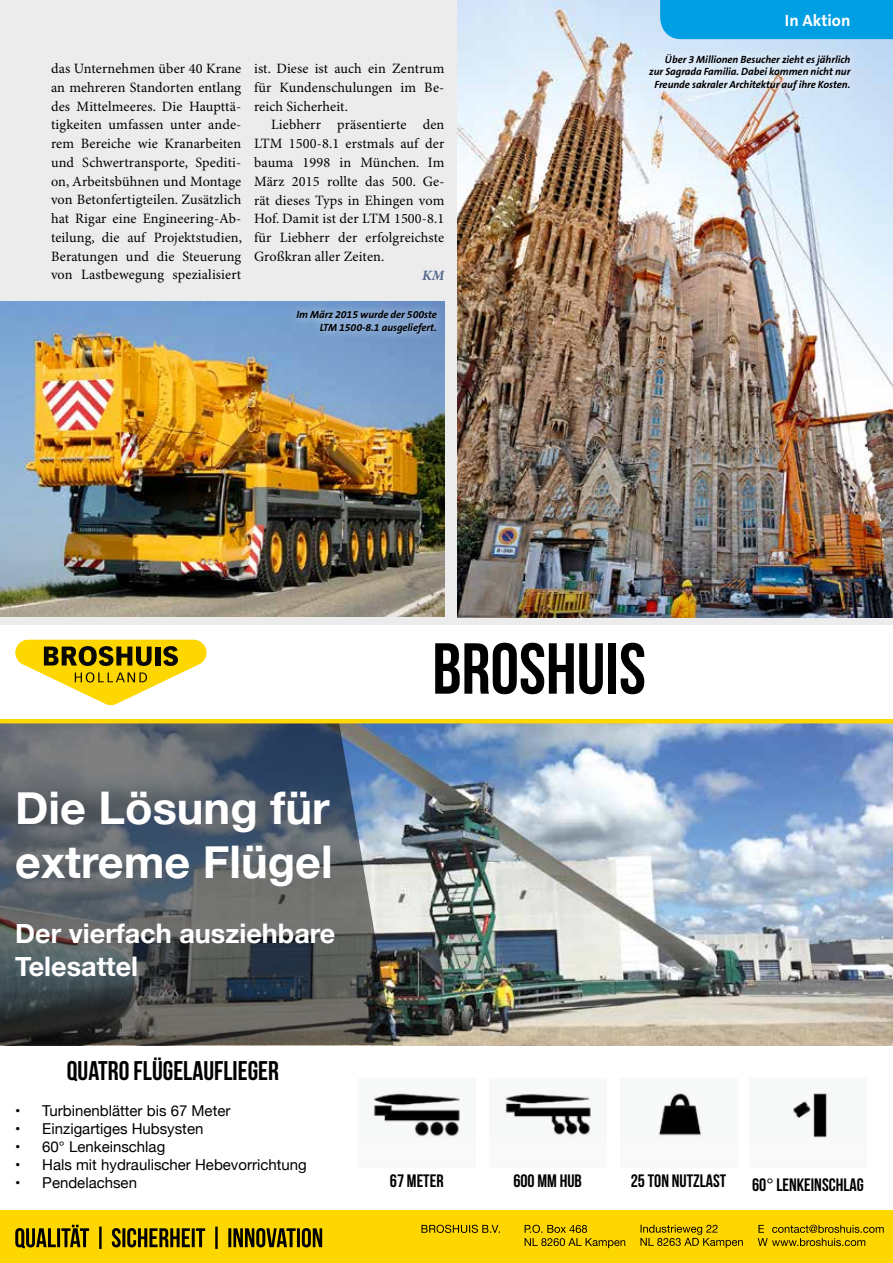
<style>
.page{position:relative;width:893px;height:1263px;background:#ececec}
.page>*{position:absolute;margin:0;border:0;box-sizing:border-box;transform-origin:0 0}
.t1{font:72px "Bebas Neue";color:#000}
.t2{font:700 45px/54px "Helvetica Neue";color:#fff}
.t3{font:700 27px/32.4px "Helvetica Neue";color:#fff}
.t4{font:27px "Bebas Neue";color:#000}
.t5{font:18px "Bebas Neue";color:#000}
.t6{font:700 16.5px "The Sans B7";color:#fff}
.t7{font:15px "Helvetica Neue";color:#000}
.t8{font:14.25px/18.8px "Minion Pro";letter-spacing:.01em;color:#000;text-align:justify}
.t9{font:italic 700 14.25px "Minion Pro";color:#51658d}
.t10{font:italic 700 10.5px/12.3px "The Sans B7";letter-spacing:-.005em;color:#000;text-align:right}
.s1{font-family:"Helvetica Neue"}
</style>
<div class="page">
<img style="left:457px;top:0;width:436px;height:618px">
<div style="left:660px;top:0;width:233px;height:39px;background:#009ee3"></div>
<div style="left:641px;top:45px;width:218px;height:54px;background:#fff;opacity:.75"></div>
<img style="left:0;top:302px;width:444px;height:315px">
<div style="left:0;top:625px;width:893px;height:638px;background:#fff"></div>
<img style="left:393px;top:723px;width:500px;height:322px">
<svg style="left:15px;top:640px;width:192px;height:65px"></svg>
<svg style="left:0;top:723px;width:393px;height:322px;background:#585f66"></svg>
<hr style="left:0;top:719px;width:893px;height:4px;background:#ffd700">
<div style="left:0;top:1210px;width:893px;height:53px;background:#ffd700"></div>
<svg style="left:421px;top:1225px;width:79px;height:8px"></svg>
<svg style="left:525px;top:1225px;width:100px;height:23px"></svg>
<svg style="left:640px;top:1225px;width:103px;height:23px"></svg>
<svg style="left:758px;top:1225px;width:126px;height:21px"></svg>
<svg style="left:15px;top:1225px;width:307px;height:24px"></svg>
<img style="left:372px;top:1093px;width:88px;height:44px">
<img style="left:504px;top:1093px;width:87px;height:44px">
<img style="left:658px;top:1092px;width:44px;height:45px">
<img style="left:792px;top:1093px;width:35px;height:45px">
<div style="left:358px;top:1138px;width:117px;height:28px;background:#f9f9f9"></div>
<div style="left:489px;top:1138px;width:117px;height:28px;background:#f9f9f9"></div>
<div style="left:620px;top:1138px;width:117px;height:28px;background:#f9f9f9"></div>
<div style="left:749px;top:1138px;width:117px;height:28px;background:#f9f9f9"></div>
<div style="left:288px;top:302px;width:158px;height:41px;background:#fff;opacity:.75"></div>
<p class="t8" style="left:51px;top:60px;width:193px">das Unternehmen über 40 Krane an mehreren Standorten entlang des Mittelmeeres. Die Haupttä&shy;tigkeiten umfassen unter ande&shy;rem Bereiche wie Kranarbeiten und Schwertransporte, Spediti&shy;on, Arbeitsbühnen und Montage von Betonfertigteilen. Zusätzlich hat Rigar eine Engineering-Ab&shy;teilung, die auf Projektstudien, Beratungen und die Steuerung von Lastbewegung spezialisiert</p>
<p class="t8" style="left:254px;top:60px;width:192px">ist. Diese ist auch ein Zentrum für Kundenschulungen im Be&shy;reich Sicherheit.</p>
<p class="t8" style="left:254px;top:116px;width:192px;text-indent:17px">Liebherr präsentierte den LTM 1500-8.1 erstmals auf der bauma 1998 in München. Im März 2015 rollte das 500. Ge&shy;rät dieses Typs in Ehingen vom Hof. Damit ist der LTM 1500-8.1 für Liebherr der erfolgreichste Großkran aller Zeiten.</p>
<p class="t9" style="left:422px;top:266px;width:24px">KM</p>
<p class="t10" style="left:297px;top:309px;width:142px">Im März 2015 wurde der 500ste<br>LTM 1500-8.1 ausgeliefert.</p>
<p class="t6" style="left:785px;top:11px;width:67px">In Aktion</p>
<p class="t10" style="left:649px;top:54px;width:203px">Über 3 Millionen Besucher zieht es jährlich zur Sagrada Familia. Dabei kommen nicht nur<br>Freunde sakraler Architektur auf ihre Kosten.</p>
<h2 class="t2" style="left:15px;top:782px;width:319px">Die Lösung für extreme Flügel</h2>
<h3 class="t3" style="left:15px;top:918px;width:322px">Der vierfach ausziehbare<br>Telesattel</h3>
<h3 class="t4" style="left:67px;top:1056px;width:214px">QUATRO FLÜGELAUFLIEGER</h3>
<p class="t7" style="left:15px;top:1100px;width:217px">• Turbinenblätter bis 67 Meter</p>
<p class="t7" style="left:15px;top:1118px;width:190px">• Einzigartiges Hubsysten</p>
<p class="t7" style="left:15px;top:1136px;width:151px">• 60° Lenkeinschlag</p>
<p class="t7" style="left:15px;top:1154px;width:293px">• Hals mit hydraulischer Hebevorrichtung</p>
<p class="t7" style="left:15px;top:1172px;width:123px">• Pendelachsen</p>
<h1 class="t1" style="left:432px;top:629px;width:215px">BROSHUIS</h1>
<p class="t5" style="left:390px;top:1171px;width:55px">67 METER</p>
<p class="t5" style="left:513px;top:1171px;width:70px">600 MM HUB</p>
<p class="t5" style="left:631px;top:1171px;width:97px">25 TON NUTZLAST</p>
<p class="t5" style="left:752px;top:1175px;width:113px">60<span class="s1">°</span> LENKEINSCHLAG</p>
</div>
